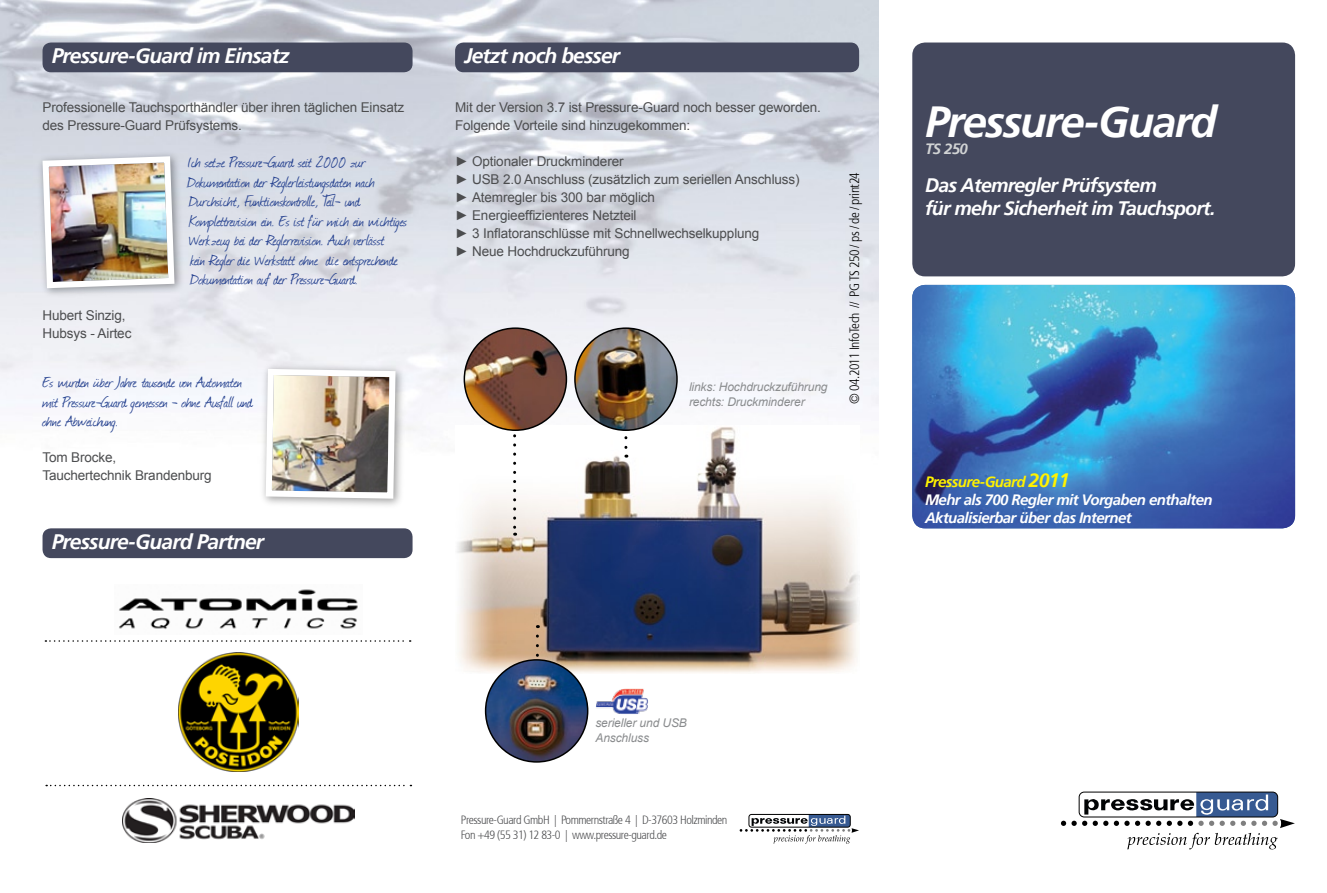
<style>
.page{position:relative;width:1327px;height:893px;background:#fff}
.page>*{position:absolute;margin:0;border:0;box-sizing:border-box;transform-origin:0 0}
.t1{font:italic 700 43.5px "Frutiger 66";letter-spacing:-.04em;color:#fff}
.t2{font:italic 700 21px "Frutiger 66";letter-spacing:-.04em;color:#fff}
.t3{font:italic 700 19.5px/22.5px "Frutiger 66";letter-spacing:-.04em;color:#fff}
.t4{font:18px/19.5px "Journal";letter-spacing:-.015em;color:#24408f}
.t5{font:italic 700 15px/18px "Frutiger 66";letter-spacing:-.04em;color:#fff}
.t6{font:italic 700 15px "Frutiger 66";color:#d1d3d4}
.t7{font:13.5px/18px "Arial";letter-spacing:-.01em;color:#4c4d4f}
.t8{font:300 condensed 13.5px "Frutiger 47";letter-spacing:-.04em;color:#000}
.t9{font:300 condensed 12px/14.4px "Frutiger 47";letter-spacing:-.04em;color:#4c4d4f}
.t10{font:italic 12px/15px "Arial";letter-spacing:-.01em;color:#8a8c8e}
.s1{color:#fff200}
.s2{font-size:19.5px;color:#fff200}
</style>
<div class="page">
<img style="left:0;top:0;width:878px;height:431px">
<img style="left:912px;top:285px;width:383px;height:243px;border-radius:13px">
<div style="left:912px;top:43px;width:383px;height:233px;background:#44485d;border-radius:13px"></div>
<div style="left:43px;top:43px;width:369px;height:29px;background:#44485d;border-radius:9px"></div>
<svg style="left:1061px;top:821px;width:15px;height:5px"></svg>
<svg style="left:1082px;top:792px;width:213px;height:57px"></svg>
<div style="left:35px;top:149px;width:151px;height:151px;background:#000;opacity:.4"></div>
<img style="left:39px;top:153px;width:139px;height:138px">
<div style="left:259px;top:362px;width:148px;height:148px;background:#000;opacity:.4"></div>
<svg style="left:263px;top:366px;width:135px;height:454px"></svg>
<div style="left:455px;top:43px;width:404px;height:29px;background:#44485d;border-radius:9px"></div>
<div style="left:43px;top:528px;width:369px;height:30px;background:#44485d;border-radius:9px"></div>
<img style="left:455px;top:425px;width:404px;height:248px">
<svg style="left:513px;top:431px;width:3px;height:105px"></svg>
<svg style="left:624px;top:431px;width:3px;height:27px"></svg>
<svg style="left:536px;top:636px;width:3px;height:23px"></svg>
<img style="left:575px;top:328px;width:102px;height:102px;border-radius:50%">
<div style="left:574px;top:327px;width:104px;height:104px;border:2px solid #000;border-radius:50%"></div>
<img style="left:464px;top:328px;width:102px;height:102px;border-radius:50%">
<div style="left:463px;top:327px;width:104px;height:104px;border:2px solid #000;border-radius:50%"></div>
<img style="left:485px;top:660px;width:103px;height:102px;border-radius:50%">
<div style="left:485px;top:659px;width:103px;height:104px;border:2px solid #000;border-radius:50%"></div>
<img style="left:596px;top:688px;width:52px;height:26px">
<img style="left:179px;top:652px;width:119px;height:120px">
<img style="left:119px;top:585px;width:244px;height:49px">
<img style="left:123px;top:798px;width:231px;height:44px">
<svg style="left:739px;top:814px;width:120px;height:30px"></svg>
<svg style="left:45px;top:640px;width:366px;height:2px"></svg>
<svg style="left:46px;top:785px;width:365px;height:1px"></svg>
<h2 class="t2" style="left:52px;top:44px;width:239px">Pressure-Guard im Einsatz</h2>
<h2 class="t2" style="left:464px;top:44px;width:157px">Jetzt noch besser</h2>
<p class="t7" style="left:455px;top:98px;width:367px">Mit der Version 3.7 ist Pressure-Guard noch besser geworden.<br>Folgende Vorteile sind hinzugekommen:</p>
<p class="t7" style="left:455px;top:152px;width:346px">► Optionaler Druckminderer<br>► USB 2.0 Anschluss (zusätzlich zum seriellen Anschluss) ► Atemregler bis 300 bar möglich<br>► Energieeffizienteres Netzteil<br>► 3 Inflatoranschlüsse mit Schnellwechselkupplung<br>► Neue Hochdruckzuführung</p>
<p class="t7" style="left:43px;top:98px;width:363px">Professionelle Tauchsporthändler über ihren täglichen Einsatz des Pressure-Guard Prüfsystems.</p>
<h1 class="t1" style="left:925px;top:96px;width:293px">Pressure-Guard</h1>
<h3 class="t3" style="left:925px;top:174px;width:292px">Das Atemregler Prüfsystem<br>für mehr Sicherheit im Tauchsport.</h3>
<p class="t6" style="left:925px;top:140px;width:44px">TS 250</p>
<p class="t4" style="left:187px;top:152px;width:221px">Ich setze Pressure-Guard seit 2000 zur Dokumentation der Reglerleistungsdaten nach Durchsicht, Funktionskontrolle, Teil- und Komplettrevision ein. Es ist für mich ein wichtiges Werkzeug bei der Reglerrevision. Auch verlässt<br>kein Regler die Werkstatt ohne die entsprechende Dokumentation auf der Pressure-Guard.</p>
<p class="t8" style="left:847px;top:404px;width:233px;rotate:-90deg">© 04.2011 InfoTech // PG TS 250 / ps / de / print24</p>
<p class="t7" style="left:43px;top:306px;width:90px">Hubert Sinzig,<br>Hubsys - Airtec</p>
<h3 class="t4" style="left:43px;top:372px;width:212px">Es wurden über Jahre tausende von Automaten mit Pressure-Guard gemessen - ohne Ausfall und ohne Abweichung.</h3>
<p class="t7" style="left:43px;top:448px;width:171px">Tom Brocke,<br>Tauchertechnik Brandenburg</p>
<p class="t10" style="left:689px;top:380px;width:140px">links: Hochdruckzuführung rechts: Druckminderer</p>
<p class="t5" style="left:925px;top:473px;width:289px"><span class="s1">Pressure-Guard</span> <span class="s2">2011<br></span>Mehr als 700 Regler mit Vorgaben enthalten<br>Aktualisierbar über das Internet</p>
<h2 class="t2" style="left:52px;top:530px;width:214px">Pressure-Guard Partner</h2>
<p class="t10" style="left:595px;top:716px;width:93px">serieller und USB<br>Anschluss</p>
<p class="t9" style="left:461px;top:813px;width:268px">Pressure-Guard GmbH | Pommernstraße 4 | D-37603 Holzminden<br>Fon +49 (55 31) 12 83-0 | www.pressure-guard.de</p>
</div>
